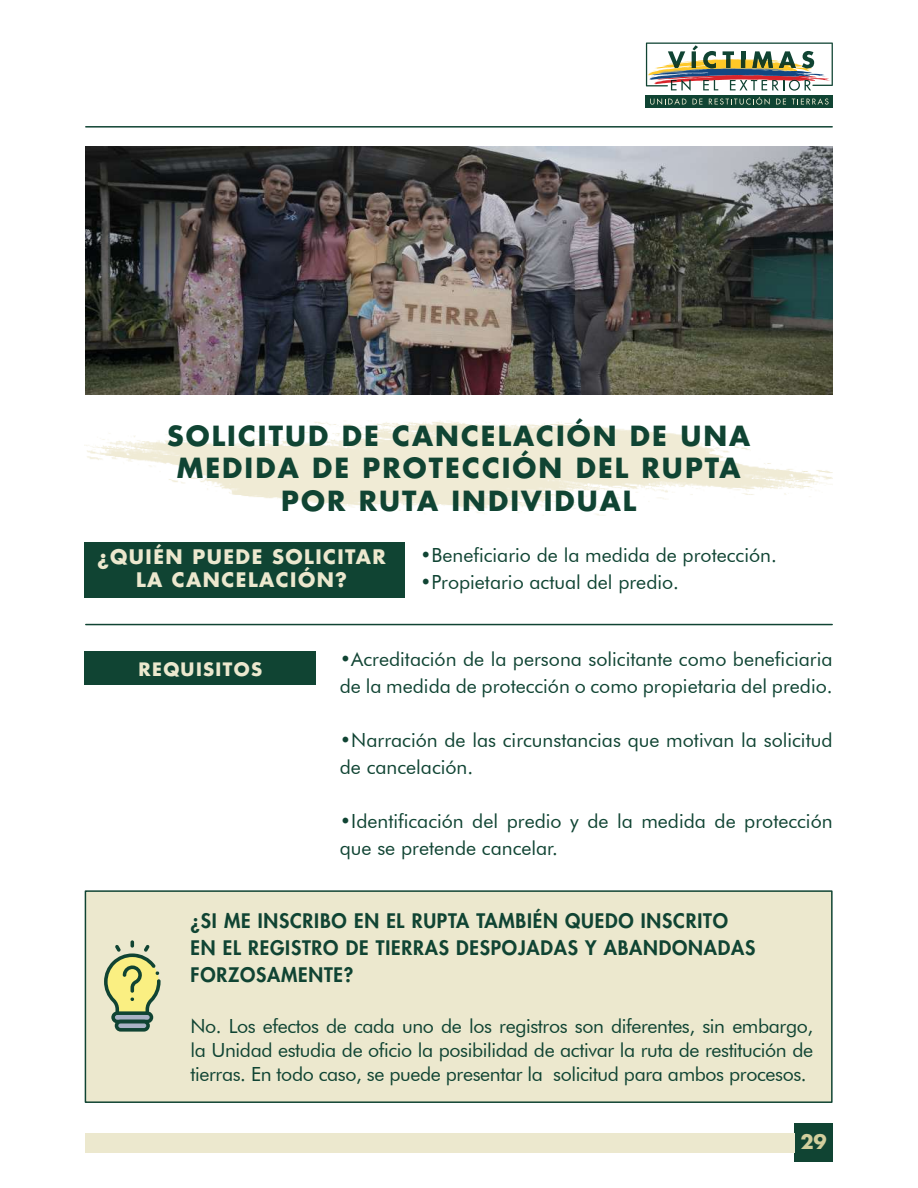
<style>
.page{position:relative;width:918px;height:1188px;background:#fff}
.page>*{position:absolute;margin:0;border:0;box-sizing:border-box;transform-origin:0 0}
.t1{font:700 27px/32.4px "Futura Std";letter-spacing:.075em;color:#104433;text-align:center}
.t2{font:19.5px/27px "Futura BT";color:#104433}
.t3{font:800 19.5px/27px "Futura Std";letter-spacing:.04em;color:#104433}
.t4{font:700 19.5px/23.4px "Futura Std";letter-spacing:.075em;color:#ece8ce;text-align:center}
.t5{font:700 19.35px "Futura Std";color:#d2ce9d}
.t6{font:700 18px "Futura Std";letter-spacing:.075em;color:#ece8ce}
</style>
<div class="page">
<div style="left:646px;top:95px;width:187px;height:12px;background:#104433"></div>
<svg style="left:650px;top:98px;width:36px;height:7px"></svg>
<svg style="left:693px;top:99px;width:9px;height:6px"></svg>
<svg style="left:709px;top:97px;width:61px;height:8px"></svg>
<svg style="left:776px;top:99px;width:10px;height:6px"></svg>
<svg style="left:792px;top:98px;width:37px;height:7px"></svg>
<svg style="left:646px;top:43px;width:187px;height:48px"></svg>
<hr style="left:86px;top:126px;width:746px;height:2px;background:#104433">
<div style="left:794px;top:1123px;width:39px;height:39px;background:#104433"></div>
<div style="left:85px;top:1133px;width:709px;height:19px;background:#ece8ce"></div>
<img style="left:85px;top:420px;width:748px;height:96px">
<div style="left:85px;top:652px;width:231px;height:33px;background:#104433"></div>
<hr style="left:86px;top:624px;width:746px;height:1px;background:#104433">
<div style="left:85px;top:890px;width:748px;height:213px;background:#ece8ce;border:2px solid #104433"></div>
<svg style="left:104px;top:940px;width:57px;height:92px"></svg>
<div style="left:85px;top:542px;width:320px;height:56px;background:#104433"></div>
<img style="left:85px;top:146px;width:748px;height:248px">
<h1 class="t1" style="left:167px;top:419px;width:585px">SOLICITUD DE CANCELACIÓN DE UNA<br>MEDIDA DE PROTECCIÓN DEL RUPTA<br>POR RUTA INDIVIDUAL</h1>
<p class="t4" style="left:97px;top:545px;width:290px">¿QUIÉN PUEDE SOLICITAR<br>LA CANCELACIÓN?</p>
<p class="t2" style="left:420px;top:541px;width:358px">•Beneficiario de la medida de protección.</p>
<p class="t2" style="left:420px;top:568px;width:260px">•Propietario actual del predio.</p>
<p class="t6" style="left:138px;top:657px;width:125px">REQUISITOS</p>
<p class="t2" style="left:340px;top:646px;width:494px">•Acreditación de la persona solicitante como beneficiaria de la medida de protección o como propietaria del predio.</p>
<p class="t2" style="left:340px;top:727px;width:494px">•Narración de las circunstancias que motivan la solicitud de cancelación.</p>
<p class="t2" style="left:340px;top:808px;width:494px">•Identificación del predio y de la medida de protección que se pretende cancelar.</p>
<p class="t3" style="left:191px;top:907px;width:566px">¿SI ME INSCRIBO EN EL RUPTA TAMBIÉN QUEDO INSCRITO<br>EN EL REGISTRO DE TIERRAS DESPOJADAS Y ABANDONADAS<br>FORZOSAMENTE?</p>
<p class="t2" style="left:191px;top:1014px;width:624px;line-height:24px;text-align:justify">No. Los efectos de cada uno de los registros son diferentes, sin embargo, la Unidad estudia de oficio la posibilidad de activar la ruta de restitución de tierras. En todo caso, se puede presentar la solicitud para ambos procesos.</p>
<p class="t5" style="left:800px;top:1129px;width:28px">29</p>
</div>
